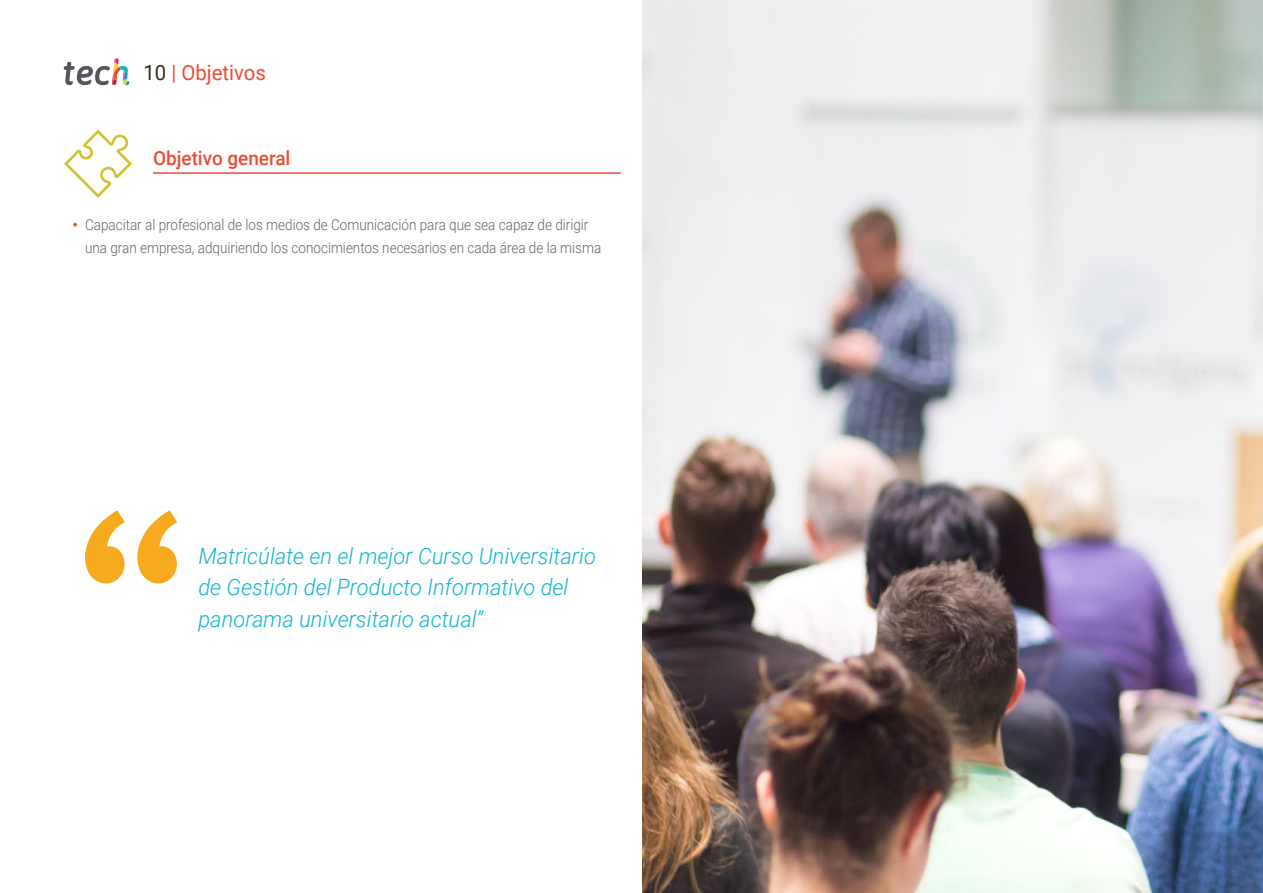
<style>
.page{position:relative;width:1263px;height:893px;background:#fff}
.page>*{position:absolute;margin:0;border:0;box-sizing:border-box;transform-origin:0 0}
.t1{font:italic 300 22.5px/31.5px "Roboto";color:#0fb6cf}
.t2{font:21px "Roboto";color:#e94d35}
.t3{font:500 19.5px "Roboto";color:#e94d35}
.t4{font:300 15px/22.5px "Roboto";color:#61646a;scale:.9 1}
.s1{color:#312e20}
.s2{color:#e94d36}
</style>
<div class="page">
<hr style="left:153px;top:173px;width:468px;height:1px;background:#e94d35">
<svg style="left:64px;top:130px;width:68px;height:68px"></svg>
<svg style="left:85px;top:510px;width:92px;height:73px"></svg>
<img style="left:642px;top:0;width:621px;height:893px">
<svg style="left:64px;top:58px;width:65px;height:28px"></svg>
<h2 class="t2" style="left:144px;top:57px;width:124px"><span class="s1">10</span> <span class="s2">|</span> Objetivos</h2>
<h3 class="t3" style="left:153px;top:144px;width:139px">Objetivo general</h3>
<p class="t4" style="left:85px;top:213px;width:575px">Capacitar al profesional de los medios de Comunicación para que sea capaz de dirigir una gran empresa, adquiriendo los conocimientos necesarios en cada área de la misma</p>
<h1 class="t1" style="left:198px;top:539px;width:399px">Matricúlate en el mejor Curso Universitario de Gestión del Producto Informativo del panorama universitario actual”</h1>
</div>
